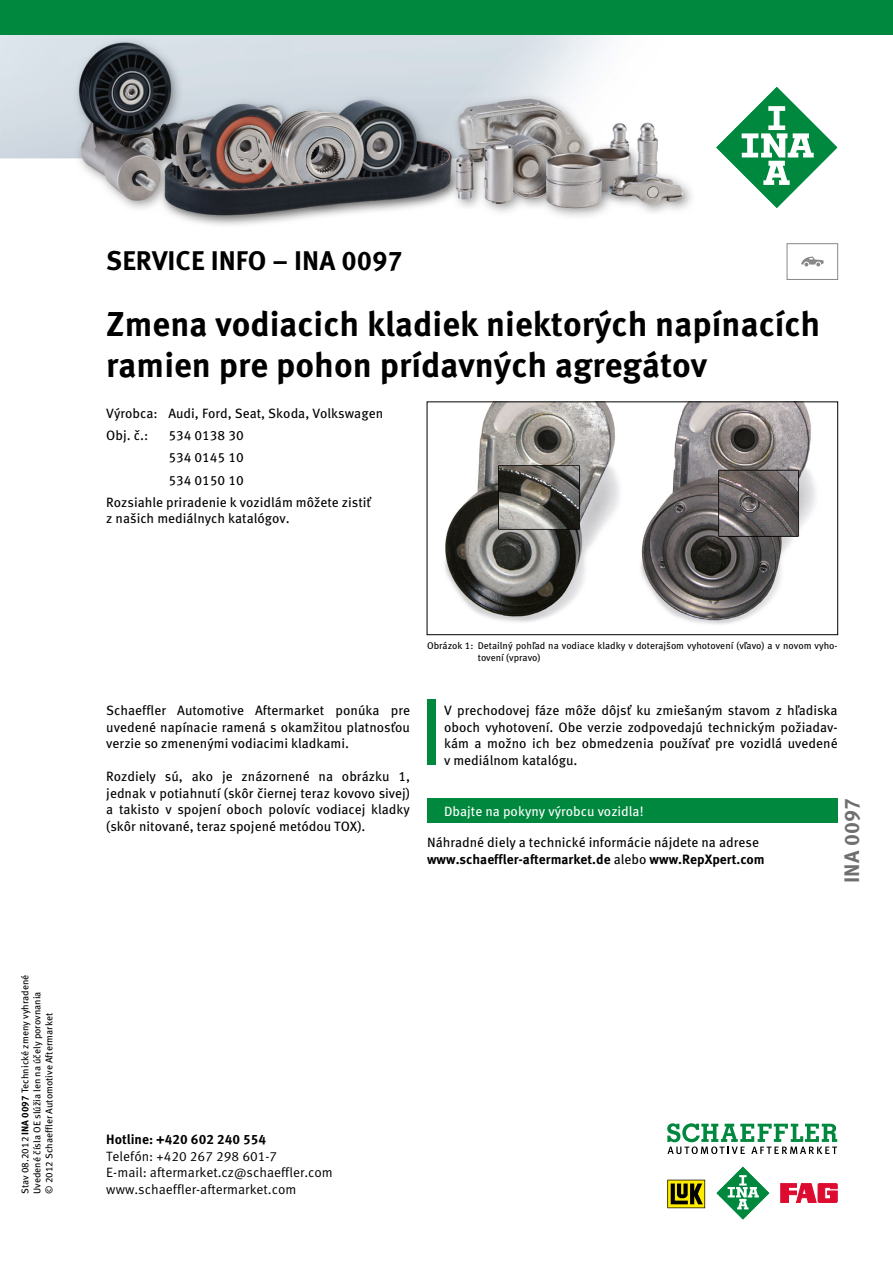
<style>
.page{position:relative;width:893px;height:1263px;background:#fff}
.page>*{position:absolute;margin:0;border:0;box-sizing:border-box;transform-origin:0 0}
.t1{font:700 34.5px/41.4px "Meta Pro";color:#000}
.t2{font:700 27px "Meta Pro";color:#000}
.t3{font:700 21px "Meta Pro";color:#706f6f}
.t4{font:13.5px/16.5px "Meta Pro";color:#000;text-align:justify}
.t5{font:13.5px/16.5px "Meta Pro Norm";color:#000}
.t6{font:13.5px "Meta Pro";color:#fff}
.t7{font:700 13.5px "Meta Pro";color:#000}
.t8{font:9.75px/12px "Meta Pro";color:#000}
.s1{font-weight:700}
</style>
<div class="page">
<div style="left:427px;top:699px;width:9px;height:66px;background:#00893e"></div>
<img style="left:445px;top:404px;width:371px;height:221px">
<div style="left:427px;top:402px;width:411px;height:233px;border:1px solid #000"></div>
<div style="left:427px;top:799px;width:411px;height:24px;background:#00893e"></div>
<div style="left:787px;top:243px;width:51px;height:37px;border:1px solid #878787"></div>
<svg style="left:801px;top:257px;width:23px;height:9px"></svg>
<img style="left:0;top:34px;width:893px;height:191px">
<svg style="left:667px;top:1180px;width:38px;height:28px"></svg>
<svg style="left:781px;top:1183px;width:56px;height:19px"></svg>
<svg style="left:716px;top:1166px;width:54px;height:54px"></svg>
<svg style="left:667px;top:1123px;width:170px;height:31px"></svg>
<svg style="left:715px;top:85px;width:124px;height:124px"></svg>
<div style="left:0;top:0;width:893px;height:34px;background:#00893e"></div>
<p class="t8" style="left:19px;top:1194px;width:221px;rotate:-90deg">Stav 08.2012 <span class="s1">INA 0097</span> Technické zmeny vyhradené<br>Uvedené čísla OE slúžia len na účely porovnania<br>© 2012 Schaeffler Automotive Aftermarket</p>
<h2 class="t2" style="left:106px;top:239px;width:298px">SERVICE INFO – INA 0097</h2>
<h1 class="t1" style="left:106px;top:301px;width:716px">Zmena vodiacich kladiek niektorých napínacích ramien pre pohon prídavných agregátov</h1>
<p class="t4" style="left:106px;top:401px;width:278px;line-height:22.2px">Výrobca: Audi, Ford, Seat, Skoda, Volkswagen<br>Obj. č.:</p>
<p class="t4" style="left:168px;top:426px;width:77px">534 0138 30</p>
<p class="t4" style="left:168px;top:449px;width:77px">534 0145 10</p>
<p class="t4" style="left:168px;top:471px;width:77px">534 0150 10</p>
<p class="t4" style="left:106px;top:493px;width:266px">Rozsiahle priradenie k vozidlám môžete zistiť</p>
<p class="t4" style="left:106px;top:509px;width:185px">z našich mediálnych katalógov.</p>
<p class="t4" style="left:106px;top:701px;width:305px">Schaeffler Automotive Aftermarket ponúka pre uvedené napínacie ramená s okamžitou platnosťou verzie so zmenenými vodiacimi kladkami.</p>
<p class="t4" style="left:106px;top:767px;width:305px">Rozdiely sú, ako je znázornené na obrázku 1, jednak v potiahnutí (skôr čiernej teraz kovovo sivej) a takisto v spojení oboch polovíc vodiacej kladky (skôr nitované, teraz spojené metódou TOX).</p>
<p class="t8" style="left:478px;top:638px;width:361px;line-height:12.8px;text-indent:-51px">Obrázok 1: Detailný pohľad na vodiace kladky v doterajšom vyhotovení (vľavo) a v novom vyho&shy;tovení (vpravo)</p>
<p class="t4" style="left:444px;top:701px;width:395px">V prechodovej fáze môže dôjsť ku zmiešaným stavom z hľadiska oboch vyhotovení. Obe verzie zodpovedajú technickým požiadav&shy;kám a možno ich bez obmedzenia používať pre vozidlá uvedené v mediálnom katalógu.</p>
<p class="t6" style="left:444px;top:801px;width:201px">Dbajte na pokyny výrobcu vozidla!</p>
<p class="t4" style="left:427px;top:833px;width:339px">Náhradné diely a technické informácie nájdete na adrese <span class="s1">www.schaeffler-aftermarket.de</span> alebo <span class="s1">www.RepXpert.com</span></p>
<h3 class="t3" style="left:835px;top:883px;width:86px;rotate:-90deg">INA 0097</h3>
<p class="t7" style="left:106px;top:1129px;width:162px">Hotline: +420 602 240 554</p>
<p class="t5" style="left:106px;top:1147px;width:228px">Telefón: +420 267 298 601-7<br>E-mail: aftermarket.cz@schaeffler.com www.schaeffler-aftermarket.com</p>
</div>
